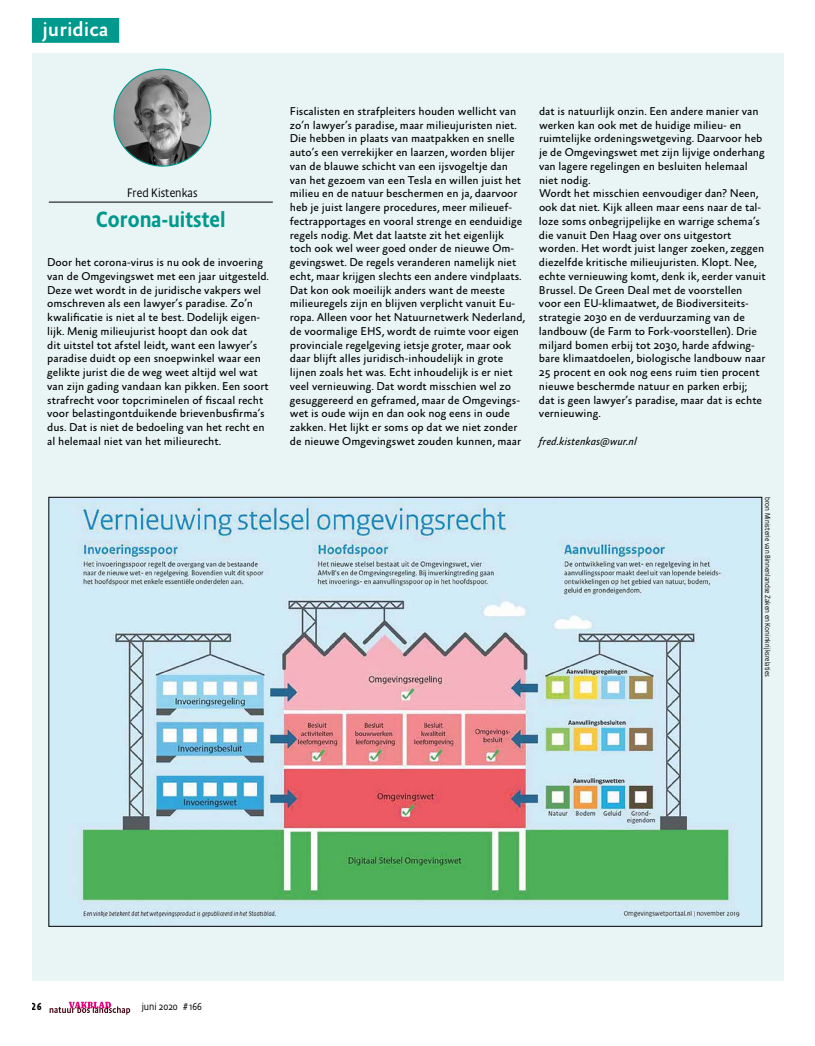
<style>
.page{position:relative;width:815px;height:1046px;background:#fff}
.page>*{position:absolute;margin:0;border:0;box-sizing:border-box;transform-origin:0 0}
.t1{font:500 22.5px "Absara Sans Head";color:#00998d}
.t2{font:500 21px "Absara Sans";color:#fff}
.t3{font:300 12.5px "Absara Sans TF Head";color:#000}
.t4{font:11.5px/13.8px "Absara Sans";color:#000}
.t5{font:italic 11.5px "Absara Sans";color:#000}
.t6{font:300 10.38px "Absara Sans Head";color:#000}
.t7{font:500 10.38px "Absara Sans TF Head";color:#000}
.t8{font:300 7.5px "Absara Sans LF Head";color:#000}
</style>
<div class="page">
<div style="left:32px;top:53px;width:751px;height:927px;background:#e9f5f4"></div>
<img style="left:114px;top:69px;width:97px;height:97px;border-radius:48px">
<div style="left:32px;top:18px;width:87px;height:25px;background:#00998d"></div>
<hr style="left:49px;top:202px;width:224px;height:1px;background:#000">
<img style="left:51px;top:499px;width:709px;height:425px">
<svg style="left:50px;top:1001px;width:80px;height:13px"></svg>
<h2 class="t2" style="left:42px;top:18px;width:68px">juridica</h2>
<p class="t3" style="left:127px;top:185px;width:72px">Fred Kistenkas</p>
<h1 class="t1" style="left:96px;top:206px;width:131px">Corona-uitstel</h1>
<p class="t4" style="left:47px;top:256px;width:223px">Door het corona-virus is nu ook de invoering van de Omgevingswet met een jaar uitgesteld.<br>Deze wet wordt in de juridische vakpers wel omschreven als een lawyer’s paradise. Zo’n kwalificatie is niet al te best. Dodelijk eigen&shy;lijk. Menig milieujurist hoopt dan ook dat<br>dit uitstel tot afstel leidt, want een lawyer’s paradise duidt op een snoepwinkel waar een gelikte jurist die de weg weet altijd wel wat van zijn gading vandaan kan pikken. Een soort strafrecht voor topcriminelen of fiscaal recht voor belastingontduikende brievenbusfirma’s dus. Dat is niet de bedoeling van het recht en al helemaal niet van het milieurecht.</p>
<p class="t4" style="left:290px;top:105px;width:237px">Fiscalisten en strafpleiters houden wellicht van zo’n lawyer’s paradise, maar milieujuristen niet.<br>Die hebben in plaats van maatpakken en snelle auto’s een verrekijker en laarzen, worden blijer van de blauwe schicht van een ijsvogeltje dan van het gezoem van een Tesla en willen juist het milieu en de natuur beschermen en ja, daarvoor heb je juist langere procedures, meer milieuef&shy;fectrapportages en vooral strenge en eenduidige regels nodig. Met dat laatste zit het eigenlijk toch ook wel weer goed onder de nieuwe Om&shy;gevingswet. De regels veranderen namelijk niet echt, maar krijgen slechts een andere vindplaats.<br>Dat kon ook moeilijk anders want de meeste milieuregels zijn en blijven verplicht vanuit Eu&shy;ropa. Alleen voor het Natuurnetwerk Nederland, de voormalige EHS, wordt de ruimte voor eigen provinciale regelgeving ietsje groter, maar ook daar blijft alles juridisch-inhoudelijk in grote lijnen zoals het was. Echt inhoudelijk is er niet veel vernieuwing. Dat wordt misschien wel zo gesuggereerd en geframed, maar de Omgevings&shy;wet is oude wijn en dan ook nog eens in oude zakken. Het lijkt er soms op dat we niet zonder de nieuwe Omgevingswet zouden kunnen, maar</p>
<p class="t4" style="left:539px;top:105px;width:228px">dat is natuurlijk onzin. Een andere manier van werken kan ook met de huidige milieu- en ruimtelijke ordeningswetgeving. Daarvoor heb je de Omgevingswet met zijn lijvige onderhang van lagere regelingen en besluiten helemaal niet nodig.<br>Wordt het misschien eenvoudiger dan? Neen, ook dat niet. Kijk alleen maar eens naar de tal&shy;loze soms onbegrijpelijke en warrige schema’s die vanuit Den Haag over ons uitgestort worden. Het wordt juist langer zoeken, zeggen diezelfde kritische milieujuristen. Klopt. Nee, echte vernieuwing komt, denk ik, eerder vanuit Brussel. De Green Deal met de voorstellen voor een EU-klimaatwet, de Biodiversiteits&shy;strategie 2030 en de verduurzaming van de landbouw (de Farm to Fork-voorstellen). Drie miljard bomen erbij tot 2030, harde afdwing&shy;bare klimaatdoelen, biologische landbouw naar 25 procent en ook nog eens ruim tien procent nieuwe beschermde natuur en parken erbij;<br>dat is geen lawyer’s paradise, maar dat is echte vernieuwing.</p>
<p class="t5" style="left:539px;top:435px;width:99px">fred.kistenkas@wur.nl</p>
<p class="t8" style="left:772px;top:497px;width:181px;rotate:90deg">bron Ministerie van Binnenlandse Zaken en Koninkrijksrelaties</p>
<p class="t7" style="left:32px;top:999px;width:11px">26</p>
<p class="t6" style="left:142px;top:999px;width:62px">juni 2020 # 166</p>
</div>
